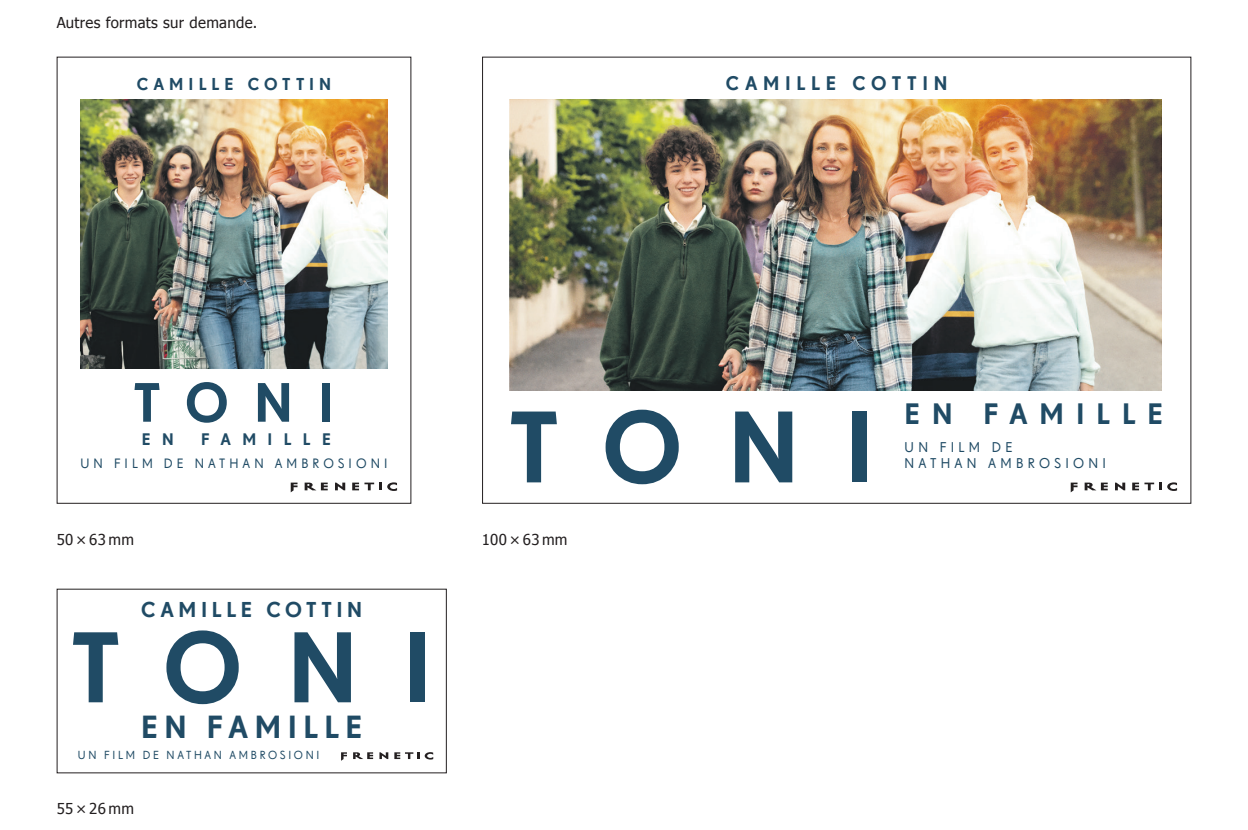
<style>
.page{position:relative;width:1248px;height:830px;background:#fff}
.page>*{position:absolute;margin:0;border:0;box-sizing:border-box;transform-origin:0 0}
.t1{font:600 103.75px "Drescher Grotesk BT";color:#204b65}
.t2{font:600 102.5px "Drescher Grotesk BT";color:#204b65}
.t3{font:600 56.5px "Drescher Grotesk BT";color:#204b65}
.t4{font:600 32.5px "Drescher Grotesk BT";letter-spacing:.195em;color:#204b65}
.t5{font:600 30px "Drescher Grotesk BT";letter-spacing:.395em;color:#204b65}
.t6{font:600 22px "Drescher Grotesk BT";letter-spacing:.21em;color:#204b65}
.t7{font:600 20px "Drescher Grotesk BT";letter-spacing:.28em;color:#204b65}
.t8{font:600 17.5px "Drescher Grotesk BT";letter-spacing:.285em;color:#204b65}
.t9{font:600 17px "Drescher Grotesk BT";letter-spacing:.67em;color:#204b65}
.t10{font:15px "Tahoma";letter-spacing:.02em;color:#231f20}
.t11{font:14.5px/16.2px "Drescher Grotesk BT";letter-spacing:.295em;color:#204b65}
.t12{font:13.75px "Drescher Grotesk BT";letter-spacing:.295em;color:#204b65}
.t13{font:12px "Drescher Grotesk BT";letter-spacing:.225em;color:#204b65}
</style>
<div class="page">
<img style="left:81px;top:99px;width:306px;height:270px">
<img style="left:509px;top:99px;width:652px;height:291px">
<svg style="left:291px;top:482px;width:6px;height:10px"></svg>
<svg style="left:304px;top:482px;width:24px;height:8px"></svg>
<svg style="left:335px;top:482px;width:10px;height:8px"></svg>
<svg style="left:352px;top:482px;width:45px;height:8px"></svg>
<svg style="left:341px;top:752px;width:6px;height:8px"></svg>
<svg style="left:353px;top:752px;width:20px;height:6px"></svg>
<svg style="left:379px;top:752px;width:9px;height:6px"></svg>
<svg style="left:394px;top:752px;width:39px;height:7px"></svg>
<svg style="left:1070px;top:482px;width:7px;height:10px"></svg>
<svg style="left:1084px;top:482px;width:23px;height:8px"></svg>
<svg style="left:1115px;top:482px;width:10px;height:8px"></svg>
<svg style="left:1144px;top:482px;width:17px;height:8px"></svg>
<svg style="left:1132px;top:482px;width:6px;height:8px"></svg>
<svg style="left:1167px;top:482px;width:9px;height:8px"></svg>
<p class="t10" style="left:57px;top:12px;width:202px">Autres formats sur demande.</p>
<p class="t8" style="left:137px;top:74px;width:196px">CAMILLE COTTIN</p>
<h3 class="t7" style="left:726px;top:72px;width:223px">CAMILLE COTTIN</h3>
<h3 class="t3" style="left:133px;top:370px;width:202px">TONI</h3>
<p class="t9" style="left:142px;top:429px;width:33px">E N</p>
<p class="t9" style="left:201px;top:429px;width:131px">FAMILLE</p>
<p class="t12" style="left:80px;top:455px;width:308px">UN FILM DE NATHAN AMBROSIONI</p>
<p class="t10" style="left:57px;top:529px;width:79px">50×63mm</p>
<h3 class="t6" style="left:141px;top:597px;width:222px">CAMILLE COTTIN</h3>
<h2 class="t2" style="left:71px;top:608px;width:362px">TONI</h2>
<h3 class="t4" style="left:141px;top:707px;width:223px">EN FAMILLE</h3>
<p class="t13" style="left:78px;top:748px;width:243px">UN FILM DE NATHAN AMBROSIONI</p>
<p class="t10" style="left:57px;top:798px;width:79px">55×26mm</p>
<h1 class="t1" style="left:509px;top:387px;width:367px">TONI</h1>
<p class="t10" style="left:482px;top:529px;width:87px">100 × 63 mm</p>
<h3 class="t5" style="left:904px;top:396px;width:260px">EN FAMILLE</h3>
<p class="t11" style="left:904px;top:439px;width:203px">UN FILM DE<br>NATHAN AMBROSIONI</p>
</div>
